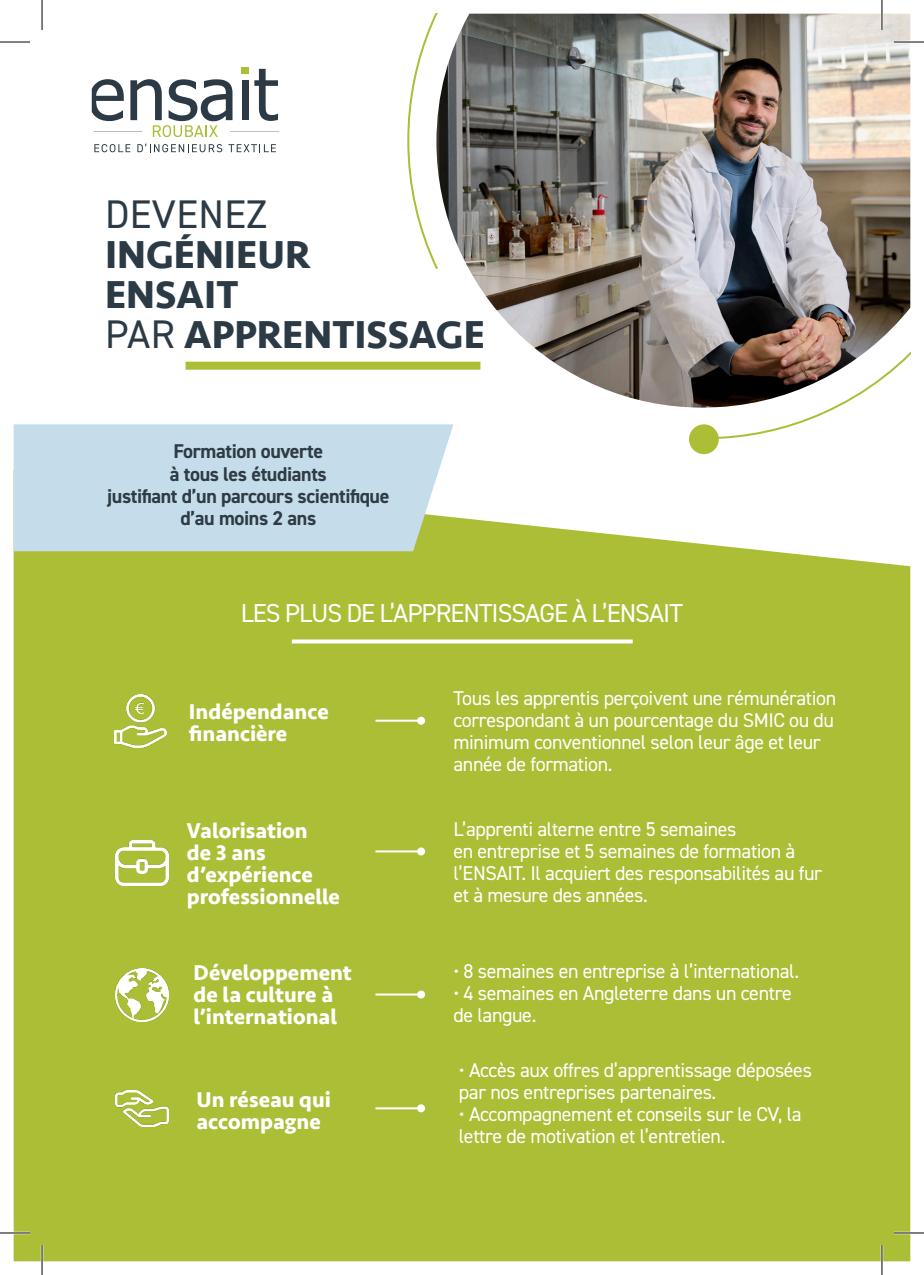
<style>
.page{position:relative;width:924px;height:1275px;background:#fff}
.page>*{position:absolute;margin:0;border:0;box-sizing:border-box;transform-origin:0 0}
.t1{font:700 40px "Seravek";color:#2b3a45}
.t2{font:40px "DIN2014";letter-spacing:.01em;color:#2b3a45}
.t3{font:26px "DIN2014";letter-spacing:-.04em;color:#fff}
.paragraphe{font:700 22px/22px "Seravek";color:#fff}
.paragraphe-2{font:20px/22px "DIN2014";letter-spacing:-.02em;color:#fff}
.paragraphe-3{font:700 20px/22px "DIN2014";letter-spacing:-.02em;color:#2f3b45;text-align:center}
.s1{font-family:"DIN2014";font-weight:400}
</style>
<div class="page">
<div style="left:14px;top:517px;width:895px;height:744px;background:#acbd36"></div>
<img style="left:436px;top:271px;width:265px;height:136px">
<div style="left:185px;top:362px;width:295px;height:8px;background:#acbd36"></div>
<div style="left:241px;top:67px;width:8px;height:7px;background:#acbd36"></div>
<svg style="left:92px;top:69px;width:187px;height:68px"></svg>
<svg style="left:94px;top:144px;width:36px;height:8px"></svg>
<svg style="left:137px;top:144px;width:85px;height:8px"></svg>
<svg style="left:228px;top:144px;width:48px;height:8px"></svg>
<img style="left:407px;top:14px;width:502px;height:257px">
<img style="left:701px;top:198px;width:208px;height:242px">
<div style="left:688px;top:424px;width:30px;height:30px;background:#acbd36;border-radius:50%"></div>
<svg style="left:292px;top:639px;width:340px;height:4px"></svg>
<hr style="left:375px;top:719px;width:46px;height:2px;background:#fff">
<div style="left:417px;top:716px;width:8px;height:8px;background:#fff;border-radius:50%"></div>
<hr style="left:375px;top:850px;width:46px;height:2px;background:#fff">
<div style="left:417px;top:847px;width:8px;height:8px;background:#fff;border-radius:50%"></div>
<hr style="left:375px;top:993px;width:46px;height:2px;background:#fff">
<div style="left:417px;top:990px;width:8px;height:8px;background:#fff;border-radius:50%"></div>
<hr style="left:375px;top:1107px;width:46px;height:2px;background:#fff">
<div style="left:417px;top:1104px;width:8px;height:8px;background:#fff;border-radius:50%"></div>
<div style="left:14px;top:424px;width:439px;height:127px;background:#c5ddea"></div>
<img style="left:115px;top:694px;width:51px;height:53px">
<img style="left:115px;top:840px;width:53px;height:46px">
<img style="left:115px;top:968px;width:53px;height:53px">
<img style="left:115px;top:1090px;width:53px;height:36px">
<hr style="left:893px;top:41px;width:30px;height:2px;background:#fff">
<hr style="left:0;top:1231px;width:30px;height:3px;background:#fff">
<hr style="left:893px;top:1231px;width:30px;height:3px;background:#fff">
<hr style="left:41px;top:1245px;width:2px;height:30px;background:#fff">
<hr style="left:880px;top:0;width:2px;height:30px;background:#fff">
<hr style="left:880px;top:1245px;width:2px;height:30px;background:#fff">
<hr style="left:0;top:42px;width:30px;height:1px;background:#000">
<hr style="left:893px;top:42px;width:30px;height:1px;background:#000">
<hr style="left:0;top:1232px;width:30px;height:1px;background:#000">
<hr style="left:893px;top:1232px;width:30px;height:1px;background:#000">
<hr style="left:42px;top:0;width:1px;height:30px;background:#000">
<hr style="left:42px;top:1245px;width:1px;height:30px;background:#000">
<hr style="left:881px;top:0;width:1px;height:30px;background:#000">
<hr style="left:881px;top:1245px;width:1px;height:30px;background:#000">
<p class="t2" style="left:105px;top:189px;width:163px">DEVENEZ</p>
<p class="t1" style="left:105px;top:222px;width:207px">INGÉNIEUR</p>
<p class="t1" style="left:105px;top:262px;width:135px">ENSAIT</p>
<p class="t1" style="left:105px;top:302px;width:381px"><span class="s1">PAR</span> APPRENTISSAGE</p>
<p class="paragraphe-3" style="left:173px;top:440px;width:151px">Formation ouverte</p>
<p class="paragraphe-3" style="left:107px;top:462px;width:283px">à tous les étudiants<br>justifiant d’un parcours scientifique d’au moins 2 ans</p>
<p class="t3" style="left:240px;top:597px;width:443px">LES PLUS DE L’APPRENTISSAGE À L’ENSAIT</p>
<p class="paragraphe" style="left:189px;top:701px;width:141px">Indépendance financière</p>
<p class="paragraphe" style="left:187px;top:819px;width:154px">Valorisation<br>de 3 ans d’expérience professionnelle</p>
<p class="paragraphe" style="left:193px;top:961px;width:159px">Développement de la culture à l’international</p>
<p class="paragraphe" style="left:196px;top:1088px;width:136px">Un réseau qui accompagne</p>
<p class="paragraphe-2" style="left:453px;top:687px;width:384px">Tous les apprentis perçoivent une rémunération correspondant à un pourcentage du SMIC ou du minimum conventionnel selon leur âge et leur année de formation.</p>
<p class="paragraphe-2" style="left:453px;top:818px;width:284px">L’apprenti alterne entre 5 semaines</p>
<p class="paragraphe-2" style="left:453px;top:840px;width:370px">en entreprise et 5 semaines de formation à l’ENSAIT. Il acquiert des responsabilités au fur et à mesure des années.</p>
<p class="paragraphe-2" style="left:453px;top:959px;width:347px">• 8 semaines en entreprise à l’international.</p>
<p class="paragraphe-2" style="left:453px;top:981px;width:340px">• 4 semaines en Angleterre dans un centre de langue.</p>
<p class="paragraphe-2" style="left:458px;top:1059px;width:354px">• Accès aux offres d’apprentissage déposées par nos entreprises partenaires.</p>
<p class="paragraphe-2" style="left:458px;top:1103px;width:344px">• Accompagnement et conseils sur le CV, la lettre de motivation et l’entretien.</p>
</div>
